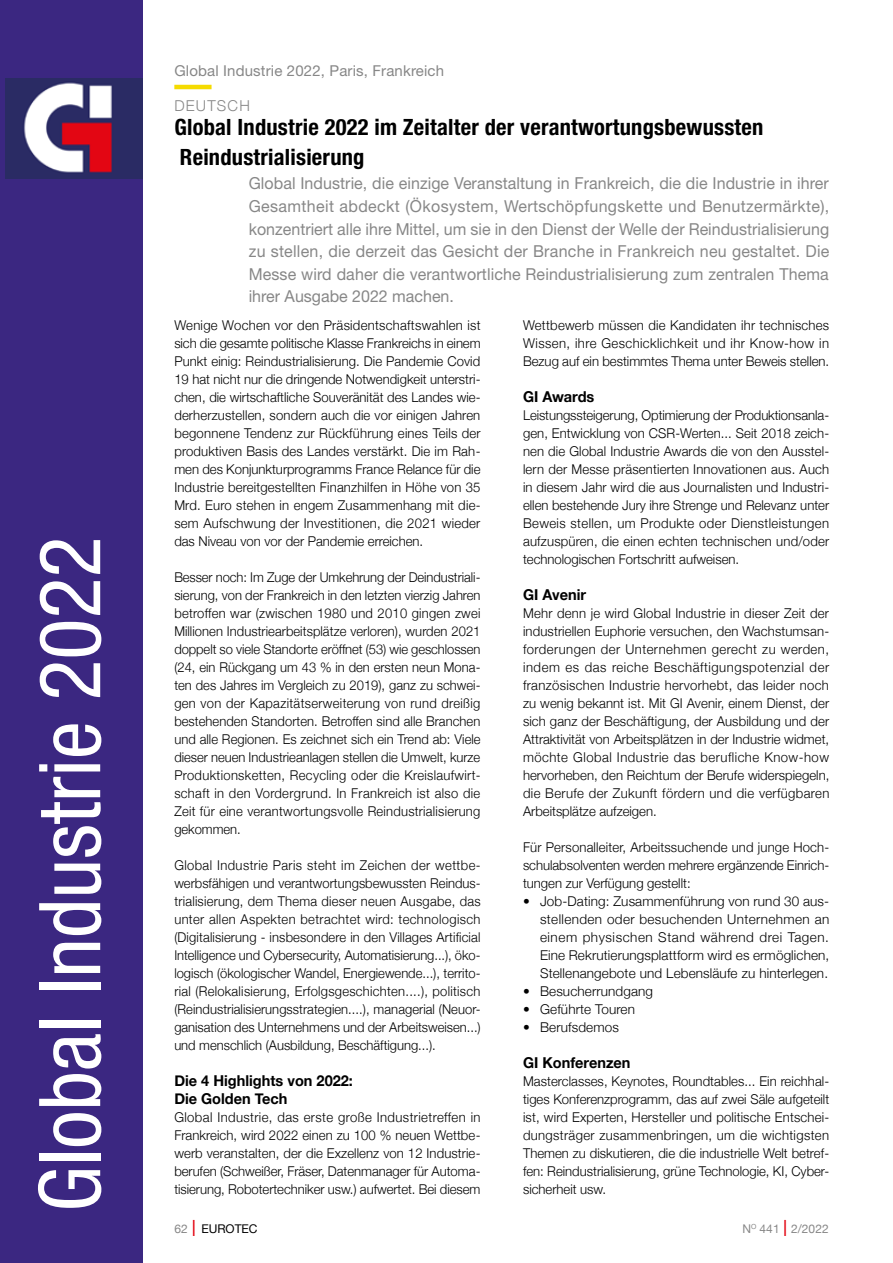
<style>
.page{position:relative;width:893px;height:1263px;background:#fff}
.page>*{position:absolute;margin:0;border:0;box-sizing:border-box;transform-origin:0 0}
.t1{font:condensed 85.5px "Helvetica Neue";color:#fff}
.t2{font:700 condensed 22.5px/30px "Helvetica Neue";letter-spacing:.01em;color:#000}
.t3{font:16.5px/22.5px "Helvetica Neue";letter-spacing:.005em;color:#878787;text-align:justify}
.t4{font:700 15px/18px "Helvetica Neue";color:#000}
.t5{font:15px "Helvetica Neue";letter-spacing:.01em;color:#878787}
.t6{font:300 15px "Helvetica Neue";letter-spacing:.08em;color:#878787}
.t7{font:300 13.5px/18px "Helvetica Neue";color:#000;text-align:justify}
.t8{font:300 13.5px/18px "Helvetica Neue";color:#000;text-align:justify;scale:.96 1}
.t9{font:12px "Helvetica Neue";color:#878787}
.t10{font:12px "Helvetica Neue";color:#000}
.s1{color:#878787}
.s2{font-weight:300;font-stretch:condensed;font-size:22.5px;color:#e30613}
</style>
<div class="page">
<div style="left:0;top:0;width:142px;height:1263px;background:#3b2781"></div>
<img style="left:6px;top:78px;width:136px;height:101px">
<hr style="left:174px;top:85px;width:38px;height:4px;background:#f5db00">
<h1 class="t1" style="left:21px;top:1212px;width:677px;rotate:-90deg">Global Industrie 2022</h1>
<p class="t5" style="left:174px;top:61px;width:271px">Global Industrie 2022, Paris, Frankreich</p>
<p class="t6" style="left:174px;top:93px;width:77px">DEUTSCH</p>
<h2 class="t2" style="left:174px;top:111px;width:590px">Global Industrie 2022 im Zeitalter der verantwortungsbewussten<br>Reindustrialisierung</h2>
<p class="t3" style="left:249px;top:172px;width:582px">Global Industrie, die einzige Veranstaltung in Frankreich, die die Industrie in ihrer Gesamtheit abdeckt (Ökosystem, Wertschöpfungskette und Benutzermärkte), konzentriert alle ihre Mittel, um sie in den Dienst der Welle der Reindustrialisierung zu stellen, die derzeit das Gesicht der Branche in Frankreich neu gestaltet. Die Messe wird daher die verantwortliche Reindustrialisierung zum zentralen Thema ihrer Ausgabe 2022 machen.</p>
<p class="t7" style="left:174px;top:315px;width:308px">Wenige Wochen vor den Präsidentschaftswahlen ist sich die gesamte politische Klasse Frankreichs in einem Punkt einig: Reindustrialisierung. Die Pandemie Covid 19 hat nicht nur die dringende Notwendigkeit unterstri&shy;chen, die wirtschaftliche Souveränität des Landes wie&shy;derherzustellen, sondern auch die vor einigen Jahren begonnene Tendenz zur Rückführung eines Teils der produktiven Basis des Landes verstärkt. Die im Rah&shy;men des Konjunkturprogramms France Relance für die Industrie bereitgestellten Finanzhilfen in Höhe von 35<br>Mrd. Euro stehen in engem Zusammenhang mit die&shy;sem Aufschwung der Investitionen, die 2021 wieder das Niveau von vor der Pandemie erreichen.</p>
<p class="t8" style="left:174px;top:567px;width:321px">Besser noch: Im Zuge der Umkehrung der Deindustriali&shy;sierung, von der Frankreich in den letzten vierzig Jahren betroffen war (zwischen 1980 und 2010 gingen zwei Millionen Industriearbeitsplätze verloren), wurden 2021 doppelt so viele Standorte eröffnet (53) wie geschlossen (24, ein Rückgang um 43 % in den ersten neun Mona&shy;ten des Jahres im Vergleich zu 2019), ganz zu schwei&shy;gen von der Kapazitätserweiterung von rund dreißig bestehenden Standorten. Betroffen sind alle Branchen und alle Regionen. Es zeichnet sich ein Trend ab: Viele dieser neuen Industrieanlagen stellen die Umwelt, kurze Produktionsketten, Recycling oder die Kreislaufwirt&shy;schaft in den Vordergrund. In Frankreich ist also die Zeit für eine verantwortungsvolle Reindustrialisierung gekommen.</p>
<p class="t8" style="left:174px;top:855px;width:321px">Global Industrie Paris steht im Zeichen der wettbe&shy;werbsfähigen und verantwortungsbewussten Reindus&shy;trialisierung, dem Thema dieser neuen Ausgabe, das unter allen Aspekten betrachtet wird: technologisch (Digitalisierung - insbesondere in den Villages Artificial Intelligence und Cybersecurity, Automatisierung...), öko&shy;logisch (ökologischer Wandel, Energiewende...), territo&shy;rial (Relokalisierung, Erfolgsgeschichten....), politisch (Reindustrialisierungsstrategien....), managerial (Neuor&shy;ganisation des Unternehmens und der Arbeitsweisen...) und menschlich (Ausbildung, Beschäftigung...).</p>
<p class="t4" style="left:174px;top:1072px;width:180px">Die 4 Highlights von 2022:<br>Die Golden Tech</p>
<p class="t7" style="left:174px;top:1107px;width:308px">Global Industrie, das erste große Industrietreffen in Frankreich, wird 2022 einen zu 100 % neuen Wettbe&shy;werb veranstalten, der die Exzellenz von 12 Industrie&shy;berufen (Schweißer, Fräser, Datenmanager für Automa&shy;tisierung, Robotertechniker usw.) aufwertet. Bei diesem</p>
<p class="t7" style="left:523px;top:315px;width:308px">Wettbewerb müssen die Kandidaten ihr technisches Wissen, ihre Geschicklichkeit und ihr Know-how in Bezug auf ein bestimmtes Thema unter Beweis stellen.</p>
<p class="t4" style="left:523px;top:388px;width:73px">GI Awards</p>
<p class="t7" style="left:523px;top:405px;width:308px">Leistungssteigerung, Optimierung der Produktionsanla&shy;gen, Entwicklung von CSR-Werten... Seit 2018 zeich&shy;nen die Global Industrie Awards die von den Ausstel&shy;lern der Messe präsentierten Innovationen aus. Auch in diesem Jahr wird die aus Journalisten und Industri&shy;ellen bestehende Jury ihre Strenge und Relevanz unter Beweis stellen, um Produkte oder Dienstleistungen aufzuspüren, die einen echten technischen und/oder technologischen Fortschritt aufweisen.</p>
<p class="t4" style="left:523px;top:586px;width:65px">GI Avenir</p>
<p class="t7" style="left:523px;top:603px;width:308px">Mehr denn je wird Global Industrie in dieser Zeit der industriellen Euphorie versuchen, den Wachstumsan&shy;forderungen der Unternehmen gerecht zu werden, indem es das reiche Beschäftigungspotenzial der französischen Industrie hervorhebt, das leider noch zu wenig bekannt ist. Mit GI Avenir, einem Dienst, der sich ganz der Beschäftigung, der Ausbildung und der Attraktivität von Arbeitsplätzen in der Industrie widmet, möchte Global Industrie das berufliche Know-how hervorheben, den Reichtum der Berufe widerspiegeln, die Berufe der Zukunft fördern und die verfügbaren Arbeitsplätze aufzeigen.</p>
<p class="t7" style="left:523px;top:837px;width:308px">Für Personalleiter, Arbeitssuchende und junge Hoch&shy;schulabsolventen werden mehrere ergänzende Einrich&shy;tungen zur Verfügung gestellt:</p>
<p class="t7" style="left:540px;top:891px;width:291px;text-indent:-17px">• Job-Dating: Zusammenführung von rund 30 aus&shy;stellenden oder besuchenden Unternehmen an einem physischen Stand während drei Tagen.<br>Eine Rekrutierungsplattform wird es ermöglichen, Stellenangebote und Lebensläufe zu hinterlegen.</p>
<p class="t7" style="left:523px;top:981px;width:132px">• Besucherrundgang</p>
<p class="t7" style="left:523px;top:999px;width:113px">• Geführte Touren</p>
<p class="t7" style="left:523px;top:1017px;width:97px">• Berufsdemos</p>
<p class="t4" style="left:523px;top:1054px;width:109px">GI Konferenzen</p>
<p class="t7" style="left:523px;top:1071px;width:308px">Masterclasses, Keynotes, Roundtables... Ein reichhal&shy;tiges Konferenzprogramm, das auf zwei Säle aufgeteilt ist, wird Experten, Hersteller und politische Entschei&shy;dungsträger zusammenbringen, um die wichtigsten Themen zu diskutieren, die die industrielle Welt betref&shy;fen: Reindustrialisierung, grüne Technologie, KI, Cyber&shy;sicherheit usw.</p>
<p class="t10" style="left:174px;top:1220px;width:85px"><span class="s1">62</span> <span class="s2">I</span> EUROTEC</p>
<p class="t9" style="left:742px;top:1220px;width:88px">N<sup>O</sup> 441 <span class="s2">I</span> 2/2022</p>
</div>
